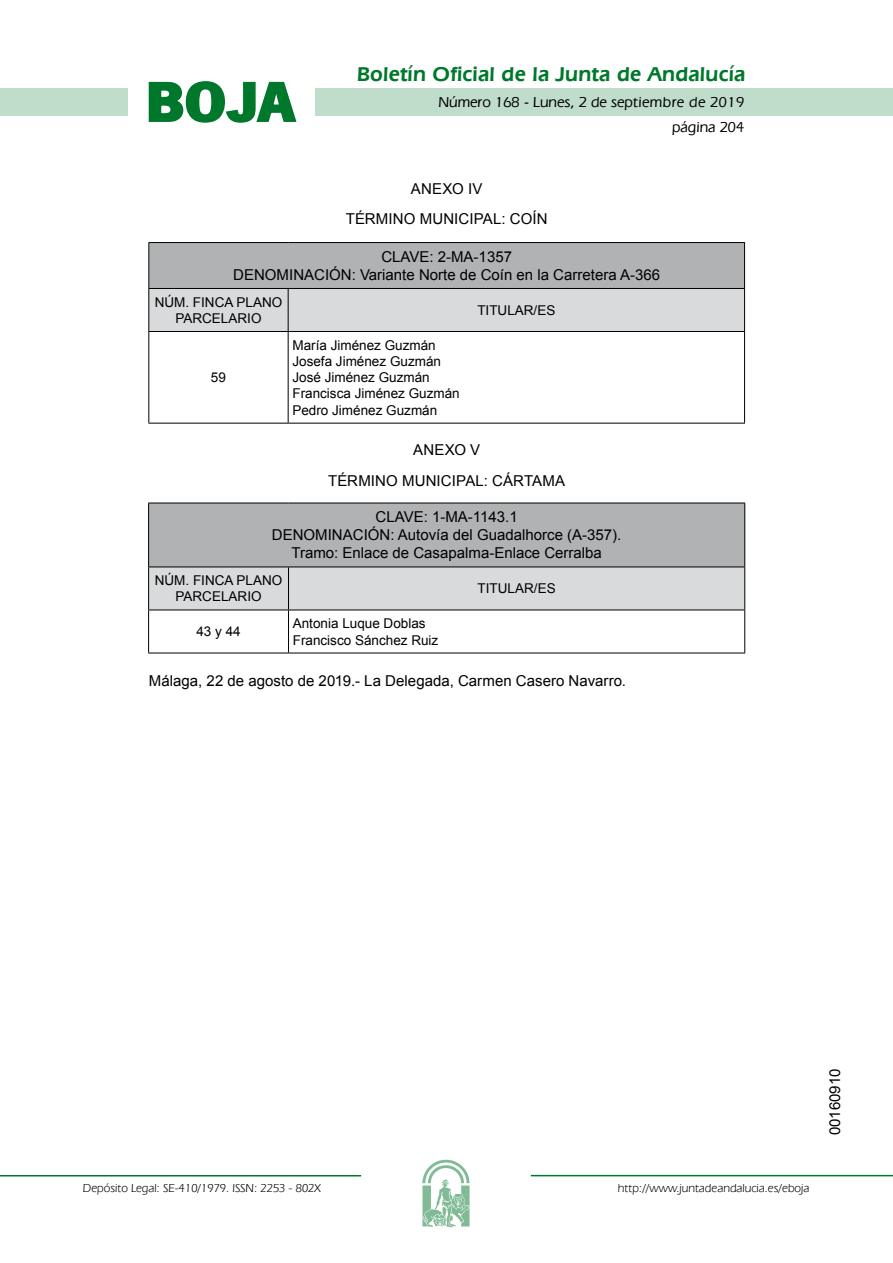
<style>
.page{position:relative;width:893px;height:1263px;background:#fff}
.page>*{position:absolute;margin:0;border:0;box-sizing:border-box;transform-origin:0 0}
.t1{font:700 57.75px "News Got T";color:#00782c;scale:1.14 1}
.t2{font:600 21px "Eras IT Cby BT";letter-spacing:.01em;color:#00782c}
.t3{font:15px/18px "Arial";color:#000;text-align:center}
.t4{font:500 15px/24.5px "Eras IT Cby BT";color:#000;text-align:right}
.t5{font:13.5px/16.2px "Arial";color:#000;text-align:center}
.t6{font:12px "Eras IT Cby BT";color:#000}
</style>
<div class="page">
<div style="left:315px;top:88px;width:577px;height:28px;background:#bfddca"></div>
<div style="left:0;top:88px;width:128px;height:28px;background:#bfddca"></div>
<hr style="left:0;top:1175px;width:361px;height:2px;background:#00782c">
<svg style="left:422px;top:1159px;width:47px;height:68px"></svg>
<hr style="left:531px;top:1175px;width:361px;height:1px;background:#00782c">
<svg style="left:148px;top:81px;width:149px;height:42px"></svg>
<div style="left:149px;top:243px;width:595px;height:45px;background:#b1b2b4"></div>
<div style="left:149px;top:289px;width:595px;height:42px;background:#d9dadb"></div>
<hr style="left:148px;top:242px;width:140px;height:1px;background:#000">
<hr style="left:148px;top:243px;width:1px;height:45px;background:#000">
<hr style="left:288px;top:242px;width:457px;height:1px;background:#000">
<hr style="left:744px;top:243px;width:1px;height:45px;background:#000">
<hr style="left:148px;top:288px;width:140px;height:1px;background:#000">
<hr style="left:148px;top:289px;width:1px;height:42px;background:#000">
<hr style="left:288px;top:288px;width:457px;height:1px;background:#000">
<hr style="left:288px;top:289px;width:1px;height:42px;background:#000">
<hr style="left:744px;top:289px;width:1px;height:42px;background:#000">
<hr style="left:148px;top:331px;width:140px;height:1px;background:#000">
<hr style="left:148px;top:332px;width:1px;height:91px;background:#000">
<hr style="left:288px;top:331px;width:457px;height:1px;background:#000">
<hr style="left:288px;top:332px;width:1px;height:91px;background:#000">
<hr style="left:744px;top:332px;width:1px;height:91px;background:#000">
<hr style="left:148px;top:423px;width:140px;height:1px;background:#000">
<hr style="left:288px;top:423px;width:457px;height:1px;background:#000">
<div style="left:149px;top:503px;width:595px;height:64px;background:#b1b2b4"></div>
<div style="left:149px;top:568px;width:595px;height:42px;background:#d9dadb"></div>
<hr style="left:148px;top:503px;width:140px;height:1px;background:#000">
<hr style="left:148px;top:503px;width:1px;height:64px;background:#000">
<hr style="left:288px;top:503px;width:457px;height:1px;background:#000">
<hr style="left:744px;top:503px;width:1px;height:64px;background:#000">
<hr style="left:148px;top:567px;width:140px;height:1px;background:#000">
<hr style="left:148px;top:567px;width:1px;height:43px;background:#000">
<hr style="left:288px;top:567px;width:457px;height:1px;background:#000">
<hr style="left:288px;top:567px;width:1px;height:43px;background:#000">
<hr style="left:744px;top:567px;width:1px;height:43px;background:#000">
<hr style="left:148px;top:610px;width:140px;height:1px;background:#000">
<hr style="left:148px;top:610px;width:1px;height:43px;background:#000">
<hr style="left:288px;top:610px;width:457px;height:1px;background:#000">
<hr style="left:288px;top:610px;width:1px;height:43px;background:#000">
<hr style="left:744px;top:610px;width:1px;height:43px;background:#000">
<hr style="left:148px;top:653px;width:140px;height:1px;background:#000">
<hr style="left:288px;top:653px;width:457px;height:1px;background:#000">
<h1 class="t1" style="left:145px;top:68px;width:133px">BOJA</h1>
<h2 class="t2" style="left:357px;top:62px;width:390px">Boletín Oficial de la Junta de Andalucía</h2>
<p class="t4" style="left:438px;top:90px;width:307px">Número 168 - Lunes, 2 de septiembre de 2019 página 204</p>
<p class="t3" style="left:346px;top:173px;width:203px;line-height:30.8px">ANEXO IV<br>TÉRMINO MUNICIPAL: COÍN</p>
<p class="t3" style="left:233px;top:248px;width:428px">CLAVE: 2-MA-1357<br>DENOMINACIÓN: Variante Norte de Coín en la Carretera A-366</p>
<p class="t5" style="left:155px;top:294px;width:129px">Núm. FINCA PLANO<br>PARCELARIO</p>
<p class="t5" style="left:477px;top:302px;width:80px">TITULAR/ES</p>
<p class="t5" style="left:292px;top:337px;width:169px;text-align:left">María Jiménez Guzmán<br>Josefa Jiménez Guzmán<br>José Jiménez Guzmán<br>Francisca Jiménez Guzmán<br>Pedro Jiménez Guzmán</p>
<p class="t3" style="left:328px;top:434px;width:238px;line-height:30.8px">ANEXO V<br>TÉRMINO MUNICIPAL: CÁRTAMA</p>
<p class="t3" style="left:272px;top:508px;width:351px">CLAVE: 1-MA-1143.1<br>DENOMINACIÓN: Autovía del Guadalhorce (A-357).<br>Tramo: Enlace de Casapalma-Enlace Cerralba</p>
<p class="t5" style="left:155px;top:573px;width:129px">Núm. FINCA PLANO<br>PARCELARIO</p>
<p class="t5" style="left:477px;top:581px;width:80px">TITULAR/ES</p>
<p class="t5" style="left:196px;top:624px;width:46px">43 y 44</p>
<p class="t5" style="left:293px;top:616px;width:147px;text-align:left">Antonia Luque Doblas<br>Francisco Sánchez Ruiz</p>
<p class="t3" style="left:149px;top:672px;width:478px">Málaga, 22 de agosto de 2019.- La Delegada, Carmen Casero Navarro.</p>
<p class="t5" style="left:211px;top:370px;width:17px">59</p>
<p class="t6" style="left:83px;top:1181px;width:239px">Depósito Legal: SE-410/1979. ISSN: 2253 - 802X</p>
<p class="t6" style="left:618px;top:1181px;width:193px">http://www.juntadeandalucia.es/eboja</p>
<p class="t3" style="left:826px;top:1135px;width:68px;rotate:-90deg">00160910</p>
</div>
